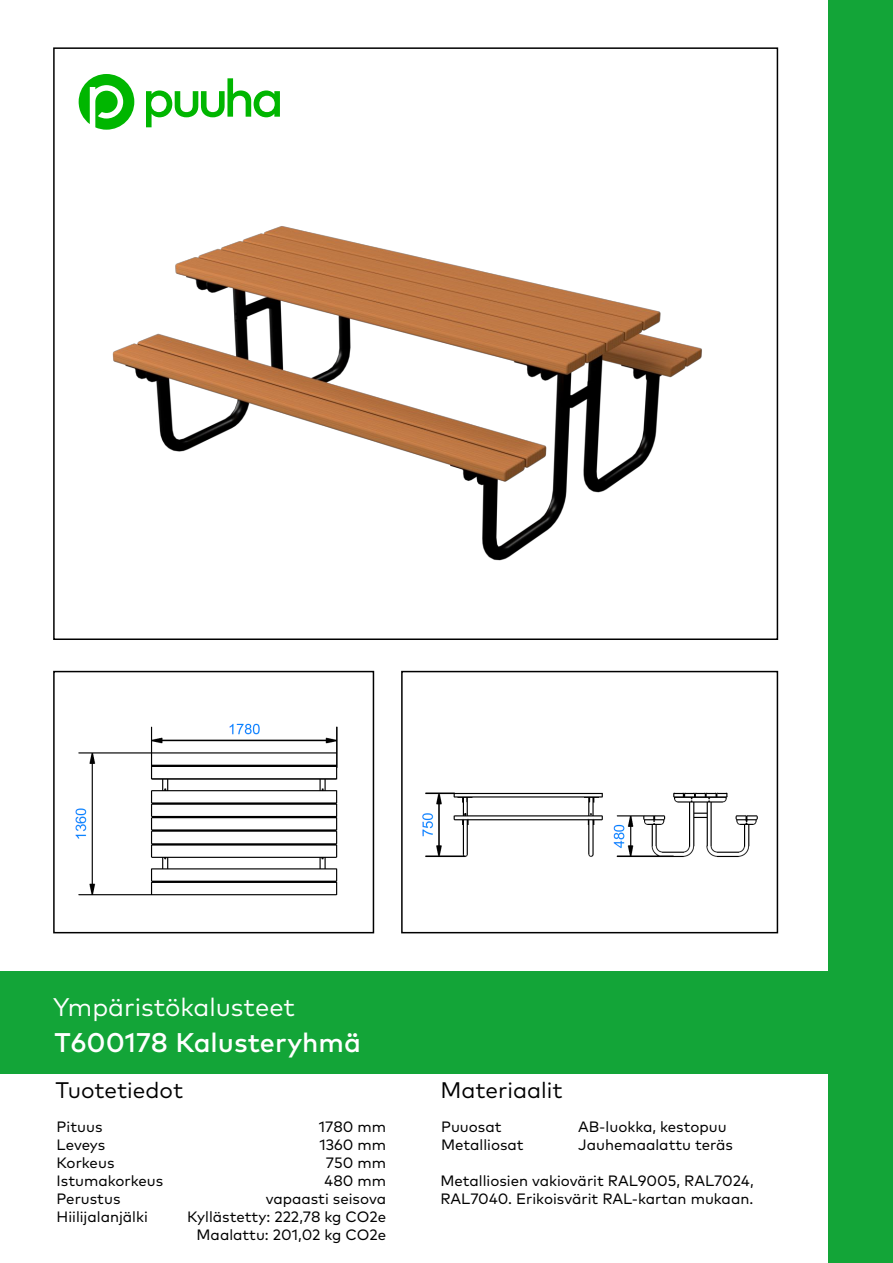
<style>
.page{position:relative;width:893px;height:1263px;background:#fff}
.page>*{position:absolute;margin:0;border:0;box-sizing:border-box;transform-origin:0 0}
.t1{font:500 27px "Mark Pro";color:#fff}
.t2{font:25.5px "Mark Pro";color:#fff}
.t3{font:22.5px "Mark Pro";color:#000}
.t4{font:15px/18px "Mark Pro";color:#000}
</style>
<div class="page">
<div style="left:828px;top:0;width:65px;height:1263px;background:#13a538"></div>
<div style="left:0;top:971px;width:884px;height:102px;background:#13a538"></div>
<svg style="left:79px;top:74px;width:55px;height:56px"></svg>
<svg style="left:146px;top:78px;width:134px;height:49px"></svg>
<div style="left:401px;top:671px;width:377px;height:262px;border:2px solid #000"></div>
<div style="left:53px;top:671px;width:321px;height:262px;border:2px solid #000"></div>
<img style="left:112px;top:226px;width:590px;height:335px">
<img style="left:422px;top:792px;width:336px;height:66px">
<img style="left:75px;top:723px;width:263px;height:173px">
<h2 class="t2" style="left:53px;top:988px;width:243px">Ympäristökalusteet</h2>
<h1 class="t1" style="left:54px;top:1022px;width:308px">T600178 Kalusteryhmä</h1>
<h3 class="t3" style="left:56px;top:1073px;width:129px">Tuotetiedot</h3>
<h3 class="t3" style="left:440px;top:1073px;width:124px">Materiaalit</h3>
<p class="t4" style="left:57px;top:1117px;width:108px">Pituus<br>Leveys<br>Korkeus<br>Istumakorkeus<br>Perustus<br>Hiilijalanjälki</p>
<p class="t4" style="left:187px;top:1117px;width:200px;text-align:right">1780 mm<br>1360 mm<br>750 mm<br>480 mm<br>vapaasti seisova<br>Kyllästetty: 222,78 kg CO2e<br>Maalattu: 201,02 kg CO2e</p>
<p class="t4" style="left:441px;top:1117px;width:84px">Puuosat<br>Metalliosat</p>
<p class="t4" style="left:578px;top:1117px;width:156px">AB-luokka, kestopuu<br>Jauhemaalattu teräs</p>
<p class="t4" style="left:440px;top:1171px;width:315px">Metalliosien vakiovärit RAL9005, RAL7024,<br>RAL7040. Erikoisvärit RAL-kartan mukaan.</p>
</div>
